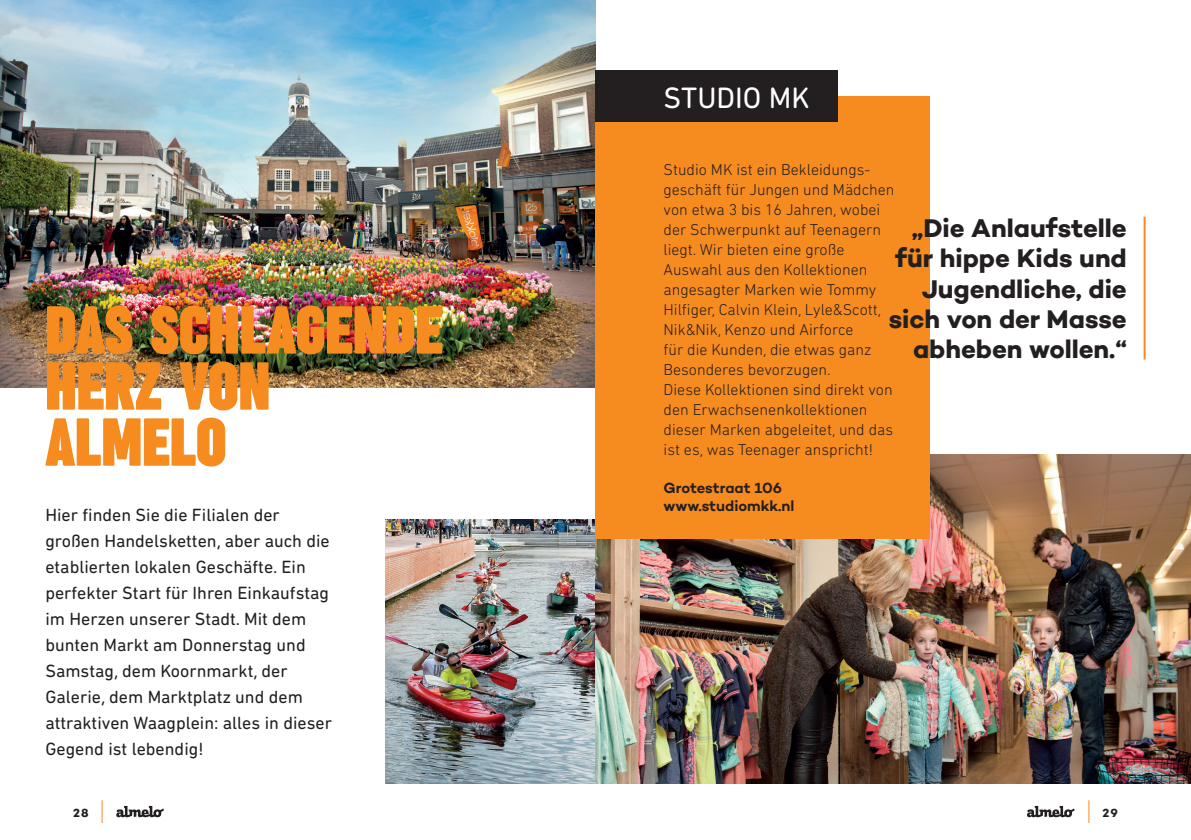
<style>
.page{position:relative;width:1191px;height:840px;background:#fff}
.page>*{position:absolute;margin:0;border:0;box-sizing:border-box;transform-origin:0 0}
.t1{font:700 70px/56px "Sugo Pro Classic";color:#f68b1f}
.t2{font:30px "DIN Next Rounded LTW01";color:#fff}
.t3{font:700 26px/30px "Campton";letter-spacing:-.005em;color:#231f20;text-align:right}
.t4{font:18px/26px "DIN Next Rounded LTW01";color:#231f20}
.t5{font:300 16px/20px "DIN Next Rounded LTW01";color:#231f20}
.t6{font:600 15px/18px "Campton";color:#231f20}
.t7{font:700 12px "Campton";color:#231f20}
</style>
<div class="page">
<img style="left:386px;top:519px;width:209px;height:263px">
<img style="left:0;top:0;width:595px;height:387px">
<svg style="left:116px;top:805px;width:48px;height:12px"></svg>
<svg style="left:102px;top:800px;width:1px;height:22px"></svg>
<img style="left:595px;top:454px;width:596px;height:328px">
<div style="left:595px;top:96px;width:335px;height:443px;background:#f68b1f"></div>
<div style="left:595px;top:71px;width:242px;height:51px;background:#231f20"></div>
<hr style="left:1143px;top:216px;width:2px;height:143px;background:#f68b1f">
<svg style="left:1027px;top:805px;width:47px;height:12px"></svg>
<svg style="left:1088px;top:800px;width:1px;height:22px"></svg>
<h1 class="t1" style="left:45px;top:303px;width:399px">DAS SCHLAGENDE<br>HERZ VON<br>ALMELO</h1>
<p class="t4" style="left:45px;top:501px;width:288px">Hier finden Sie die Filialen der großen Handelsketten, aber auch die etablierten lokalen Geschäfte. Ein perfekter Start für Ihren Einkaufstag im Herzen unserer Stadt. Mit dem bunten Markt am Donnerstag und<br>Samstag, dem Koornmarkt, der<br>Galerie, dem Marktplatz und dem attraktiven Waagplein: alles in dieser<br>Gegend ist lebendig!</p>
<p class="t7" style="left:73px;top:804px;width:17px">28</p>
<h2 class="t2" style="left:663px;top:80px;width:147px">STUDIO MK</h2>
<p class="t5" style="left:663px;top:159px;width:232px">Studio MK ist ein Bekleidungs&shy;geschäft für Jungen und Mädchen von etwa 3 bis 16 Jahren, wobei der Schwerpunkt auf Teenagern liegt. Wir bieten eine große<br>Auswahl aus den Kollektionen angesagter Marken wie Tommy<br>Hilfiger, Calvin Klein, Lyle&amp;Scott,<br>Nik&amp;Nik, Kenzo und Airforce<br>für die Kunden, die etwas ganz<br>Besonderes bevorzugen.<br>Diese Kollektionen sind direkt von den Erwachsenenkollektionen dieser Marken abgeleitet, und das ist es, was Teenager anspricht!</p>
<p class="t6" style="left:663px;top:478px;width:132px">Grotestraat 106 www.studiomkk.nl</p>
<h3 class="t3" style="left:888px;top:213px;width:240px">„Die Anlaufstelle für hippe Kids und<br>Jugendliche, die sich von der Masse abheben wollen.“</h3>
<p class="t7" style="left:1102px;top:804px;width:17px">29</p>
</div>
